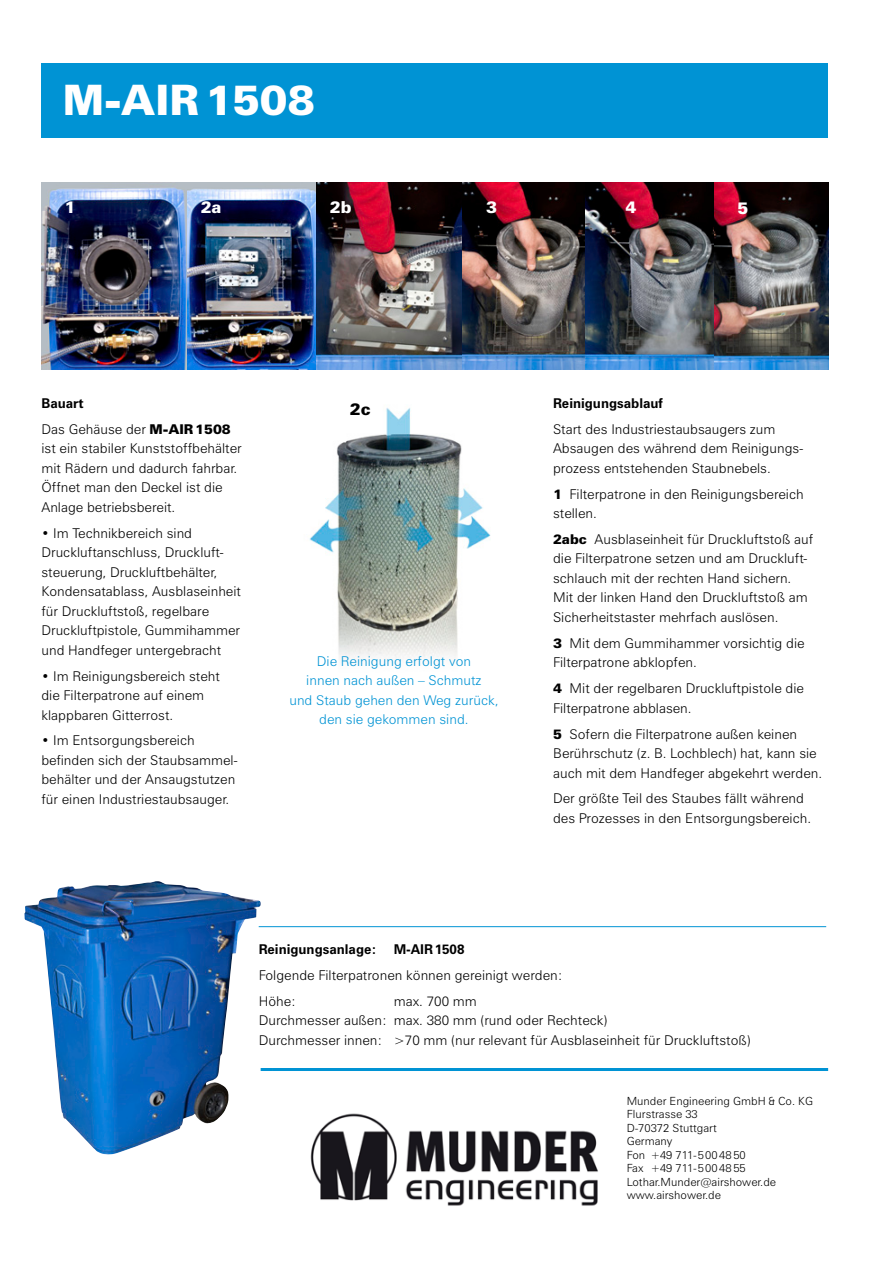
<style>
.page{position:relative;width:893px;height:1263px;background:#fff}
.page>*{position:absolute;margin:0;border:0;box-sizing:border-box;transform-origin:0 0}
.t1{font:900 42px "Zurich BT";color:#fff}
.t2{font:900 16.5px "Zurich BT";color:#fff}
.t3{font:900 16.5px "Zurich BT";color:#000}
.t4{font:300 13.5px/19.5px "Zurich BT";color:#000}
.t5{font:300 13.5px/19.5px "Zurich BT";color:#0093d4;text-align:center}
.t6{font:700 13.5px "Zurich BT";color:#000}
.t7{font:300 11.25px/13.5px "Zurich BT";color:#000}
.s1{font-weight:700}
.s2{font-weight:900}
</style>
<div class="page">
<img style="left:310px;top:1113px;width:288px;height:93px">
<hr style="left:261px;top:1068px;width:567px;height:3px;background:#0093d4">
<div style="left:41px;top:64px;width:787px;height:74px;background:#0093d4"></div>
<hr style="left:259px;top:926px;width:567px;height:1px;background:#0093d4">
<img style="left:309px;top:408px;width:182px;height:250px">
<img style="left:41px;top:183px;width:787px;height:187px">
<img style="left:24px;top:881px;width:248px;height:274px">
<h1 class="t1" style="left:63px;top:74px;width:254px">M-AIR1508</h1>
<p class="t2" style="left:65px;top:197px;width:12px">1</p>
<p class="t2" style="left:201px;top:197px;width:22px">2a</p>
<p class="t2" style="left:330px;top:197px;width:23px">2b</p>
<p class="t2" style="left:486px;top:197px;width:12px">3</p>
<p class="t2" style="left:625px;top:197px;width:12px">4</p>
<p class="t2" style="left:738px;top:198px;width:12px">5</p>
<p class="t4" style="left:41px;top:390px;width:191px;line-height:26px"><span class="s1">Bauart<br></span>Das Gehäuse der <span class="s2">M-AIR1508</span></p>
<p class="t4" style="left:41px;top:439px;width:202px">ist ein stabiler Kunststoffbehälter mit Rädern und dadurch fahrbar.<br>Öffnet man den Deckel ist die<br>Anlage betriebsbereit.</p>
<p class="t4" style="left:41px;top:523px;width:201px">• Im Technikbereich sind<br>Druckluftanschluss, Druckluft&shy;steuerung, Druckluftbehälter,<br>Kondensatablass, Ausblaseinheit für Druckluftstoß, regelbare<br>Druckluftpistole, Gummihammer und Handfeger untergebracht</p>
<p class="t4" style="left:41px;top:666px;width:180px">• Im Reinigungsbereich steht die Filterpatrone auf einem klappbaren Gitterrost.</p>
<p class="t4" style="left:41px;top:731px;width:197px">• Im Entsorgungsbereich befinden sich der Staubsammel&shy;behälter und der Ansaugstutzen für einen Industriestaubsauger.</p>
<p class="t3" style="left:350px;top:399px;width:22px">2c</p>
<p class="t5" style="left:289px;top:651px;width:211px">Die Reinigung erfolgt von<br>innen nach außen – Schmutz<br>und Staub gehen den Weg zurück, den sie gekommen sind.</p>
<p class="t6" style="left:553px;top:395px;width:111px">Reinigungsablauf</p>
<p class="t4" style="left:553px;top:419px;width:252px">Start des Industriestaubsaugers zum<br>Absaugen des während dem Reinigungs&shy;prozess entstehenden Staubnebels.</p>
<p class="t4" style="left:553px;top:484px;width:252px"><span class="s2">1</span> Filterpatrone in den Reinigungsbereich stellen.</p>
<p class="t4" style="left:553px;top:529px;width:262px"><span class="s2">2abc</span> Ausblaseinheit für Druckluftstoß auf die Filterpatrone setzen und am Druckluft&shy;schlauch mit der rechten Hand sichern.<br>Mit der linken Hand den Druckluftstoß am Sicherheitstaster mehrfach auslösen.</p>
<p class="t4" style="left:553px;top:633px;width:253px"><span class="s2">3</span> Mit dem Gummihammer vorsichtig die<br>Filterpatrone abklopfen.</p>
<p class="t4" style="left:553px;top:678px;width:252px"><span class="s2">4</span> Mit der regelbaren Druckluftpistole die<br>Filterpatrone abblasen.</p>
<p class="t4" style="left:553px;top:724px;width:271px"><span class="s2">5</span> Sofern die Filterpatrone außen keinen<br>Berührschutz (z. B. Lochblech) hat, kann sie auch mit dem Handfeger abgekehrt werden.</p>
<p class="t4" style="left:553px;top:789px;width:260px">Der größte Teil des Staubes fällt während des Prozesses in den Entsorgungsbereich.</p>
<p class="t6" style="left:259px;top:941px;width:119px">Reinigungsanlage:</p>
<p class="t6" style="left:394px;top:941px;width:72px">M-AIR1508</p>
<p class="t4" style="left:259px;top:962px;width:305px;line-height:26px">Folgende Filterpatronen können gereinigt werden:<br>Höhe:</p>
<p class="t4" style="left:259px;top:991px;width:493px;text-indent:135px">max. 700 mm<br>Durchmesser außen: max. 380 mm (rund oder Rechteck)<br>Durchmesser innen: &gt;70 mm (nur relevant für Ausblaseinheit für Druckluftstoß)</p>
<p class="t7" style="left:627px;top:1094px;width:188px">Munder Engineering GmbH &amp; Co. KG<br>Flurstrasse 33<br>D-70372 Stuttgart<br>Germany<br>Fon +49 711-500 48 50<br>Fax +49 711-500 48 55<br>Lothar.Munder@airshower.de www.airshower.de</p>
</div>
